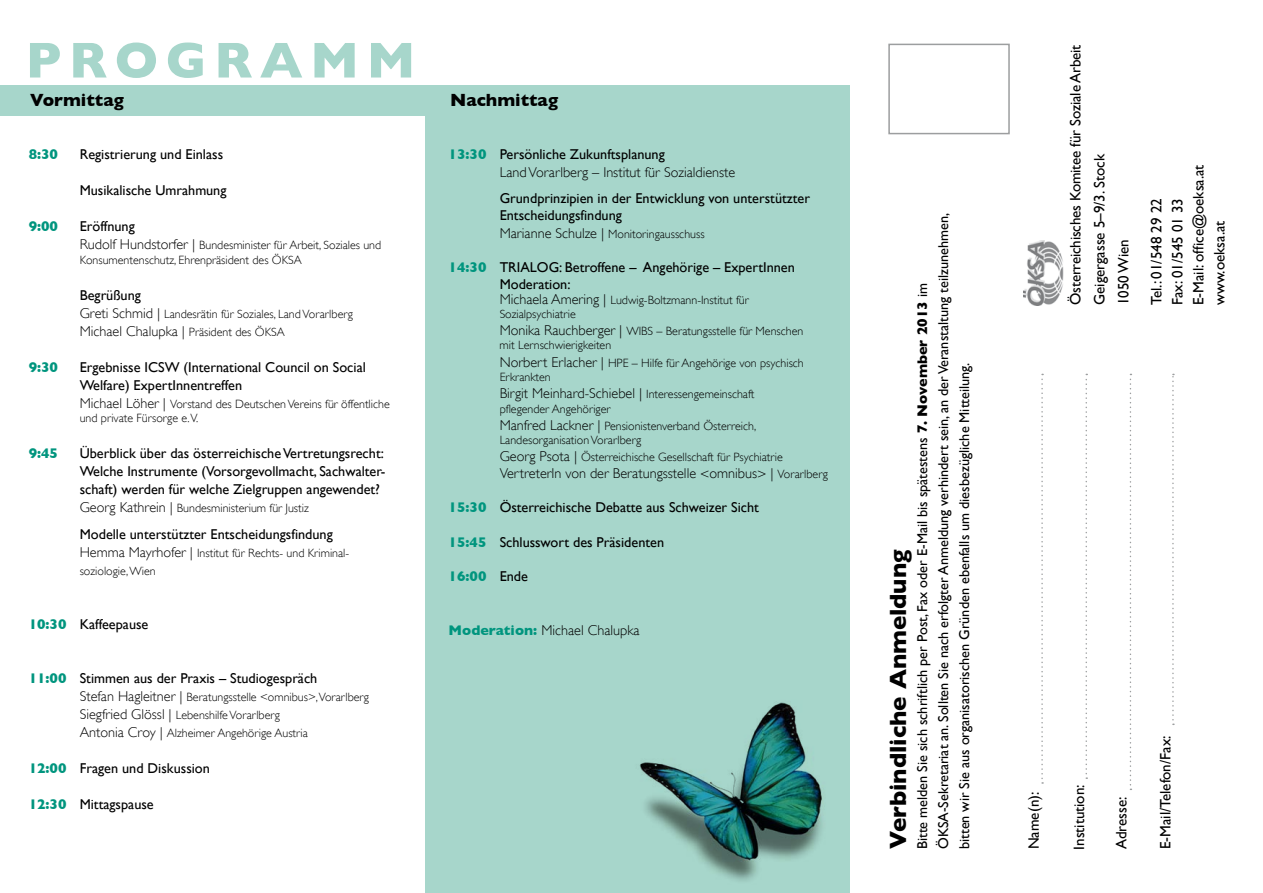
<style>
.page{position:relative;width:1263px;height:893px;background:#fff}
.page>*{position:absolute;margin:0;border:0;box-sizing:border-box;transform-origin:0 0}
.t1{font:700 51px "Gill Sans";color:#a7d6cb}
.t2{font:700 24px "Gill Sans";color:#000}
.t3{font:700 18px "Gill Sans";color:#000}
.t4{font:15px/21px "Gill Sans";color:#000}
.t5{font:14.25px/18px "Gill Sans";color:#000}
.t6{font:300 14.25px/18px "Gill Sans";color:#000}
.t7{font:700 14.25px "Gill Sans";color:#00957e}
.t8{font:300 12px/14.4px "Gill Sans";color:#000}
.s1{font-weight:700;color:#00957e}
.s2{font-size:14.25px}
.s3{font-size:12px}
.s4{font-weight:400}
.s5{font-weight:400;color:#000}
.s6{font-weight:700}
</style>
<div class="page">
<div style="left:425px;top:104px;width:425px;height:789px;background:#a7d6cb"></div>
<div style="left:0;top:85px;width:850px;height:30px;background:#a7d6cb"></div>
<div style="left:888px;top:44px;width:122px;height:90px;border:2px solid #9c9e9f"></div>
<svg style="left:1041px;top:374px;width:2px;height:410px"></svg>
<svg style="left:1085px;top:374px;width:2px;height:405px"></svg>
<svg style="left:1130px;top:374px;width:1px;height:416px"></svg>
<svg style="left:1172px;top:374px;width:2px;height:351px"></svg>
<img style="left:1024px;top:240px;width:40px;height:66px">
<img style="left:639px;top:702px;width:183px;height:179px">
<h1 class="t1" style="left:26px;top:30px;width:93px">Programm</h1>
<p class="t3" style="left:30px;top:90px;width:95px">Vormittag</p>
<p class="t5" style="left:29px;top:145px;width:196px"><span class="s1">8:30</span> Registrierung und Einlass</p>
<p class="t5" style="left:80px;top:181px;width:148px">Musikalische Umrahmung</p>
<p class="t5" style="left:29px;top:217px;width:108px"><span class="s1">9:00</span> E röffnung</p>
<p class="t8" style="left:80px;top:238px;width:303px"><span class="s2">Rudolf Hundstorfer |</span> Bundesminister für Arbeit, Soziales und<br>Konsumentenschutz, Ehrenpräsident des ÖKSA</p>
<p class="t5" style="left:80px;top:286px;width:63px">Begrüßung</p>
<p class="t8" style="left:80px;top:306px;width:275px"><span class="s2">Greti Schmid |</span> Landesrätin für Soziales, Land Vorarlberg</p>
<p class="t6" style="left:80px;top:322px;width:206px">Michael Chalupka | <span class="s3">Präsident des ÖKSA</span></p>
<p class="t7" style="left:29px;top:358px;width:31px">9:30</p>
<p class="t5" style="left:80px;top:358px;width:288px">Ergebnisse ICSW (International Council on Social<br>Welfare) ExpertInnentreffen</p>
<p class="t8" style="left:80px;top:396px;width:311px"><span class="s2">Michael Löher |</span> Vorstand des Deutschen Vereins für öffentliche und private Fürsorge e.V.</p>
<p class="t7" style="left:29px;top:445px;width:31px">9:45</p>
<p class="t5" style="left:80px;top:444px;width:306px;text-align:justify">Überblick über das österreichische Vertretungsrecht:<br>Welche Instrumente (Vorsorgevollmacht, Sachwalter&shy;schaft) werden für welche Zielgruppen angewendet?</p>
<p class="t8" style="left:80px;top:501px;width:231px"><span class="s2">Georg Kathrein |</span> Bundesministerium für Justiz</p>
<p class="t5" style="left:80px;top:525px;width:255px">Modelle unterstützter Entscheidungsfindung</p>
<p class="t8" style="left:80px;top:543px;width:271px;line-height:18px"><span class="s2">Hemma Mayrhofer |</span> Institut für Rechts- und Kriminal&shy;soziologie, Wien</p>
<p class="t5" style="left:29px;top:615px;width:121px"><span class="s1">10:30</span> Kaffeepause</p>
<p class="t5" style="left:29px;top:669px;width:290px"><span class="s1">11:00</span> Stimmen aus der Praxis – Studiogespräch</p>
<p class="t8" style="left:80px;top:687px;width:291px;line-height:18px"><span class="s2">Stefan Hagleitner |</span> Beratungsstelle &lt;omnibus&gt;,Vorarlberg<br><span class="s2">Siegfried Glössl |</span> Lebenshilfe Vorarlberg<br><span class="s2">Antonia Croy |</span> Alzheimer Angehörige Austria</p>
<p class="t5" style="left:29px;top:759px;width:183px"><span class="s1">12:00</span> Fragen und Diskussion</p>
<p class="t5" style="left:29px;top:795px;width:127px"><span class="s1">12:30</span> Mittagspause</p>
<p class="t3" style="left:450px;top:90px;width:110px">Nachmittag</p>
<p class="t6" style="left:500px;top:145px;width:237px;text-indent:-51px"><span class="s1">13:30</span> <span class="s4">Persönliche Zukunftsplanung<br></span>Land Vorarlberg – Institut für Sozialdienste</p>
<p class="t5" style="left:449px;top:189px;width:32px">G</p>
<p class="t5" style="left:500px;top:189px;width:312px;line-height:17.1px;text-indent:11px">rundprinzipien in der Entwicklung von unterstützter<br>Entscheidungsfindung</p>
<p class="t8" style="left:500px;top:227px;width:206px"><span class="s2">Marianne Schulze |</span> Monitoringausschuss</p>
<p class="t7" style="left:449px;top:259px;width:49px">14:30 <span class="s5">TR</span></p>
<p class="t5" style="left:500px;top:259px;width:297px;line-height:17.1px;text-indent:17px">IALOG: Betroffene – Angehörige – ExpertInnen<br>Moderation:</p>
<p class="t8" style="left:500px;top:292px;width:251px"><span class="s2">Michaela Amering |</span> Ludwig-Boltzmann-Institut für<br>Sozialpsychiatrie</p>
<p class="t8" style="left:500px;top:324px;width:305px"><span class="s2">Monika Rauchberger |</span> WIBS – Beratungsstelle für Menschen mit Lernschwierigkeiten</p>
<p class="t8" style="left:500px;top:355px;width:306px"><span class="s2">Norbert Erlacher |</span> HPE – Hilfe für Angehörige von psychisch<br>Erkrankten</p>
<p class="t6" style="left:500px;top:384px;width:256px">Birgit Meinhard-Schiebel | <span class="s3">Interessengemeinschaft</span></p>
<p class="t8" style="left:500px;top:400px;width:258px;line-height:17.1px">pflegender Angehöriger<br><span class="s2">Manfred Lackner |</span> Pensionistenverband Österreich,</p>
<p class="t8" style="left:500px;top:431px;width:285px;line-height:17.1px">Landesorganisation Vorarlberg<br><span class="s2">Georg Psota |</span> Österreichische Gesellschaft für Psychiatrie</p>
<p class="t6" style="left:500px;top:464px;width:330px">VertreterIn von der Beratungsstelle &lt;omnibus&gt; | <span class="s3">Vorarlberg</span></p>
<p class="t5" style="left:449px;top:498px;width:312px"><span class="s1">15:30</span> Österreichische Debatte aus Schweizer Sicht</p>
<p class="t5" style="left:449px;top:533px;width:217px"><span class="s1">15:45</span> Schlusswort des Präsidenten</p>
<p class="t7" style="left:449px;top:568px;width:81px">16:00 <span class="s5">Ende</span></p>
<p class="t6" style="left:449px;top:621px;width:192px"><span class="s1">Moderation:</span> Michael Chalupka</p>
<p class="t5" style="left:911px;top:849px;width:638px;line-height:21px;rotate:-90deg">Bitte melden Sie sich schriftlich per Post, Fax oder E-Mail bis spätestens <span class="s6">7. November 2013</span> im<br>ÖKSA-Sekretariat an. Sollten Sie nach erfolgter Anmeldung verhindert sein, an der Veranstaltung teilzunehmen, bitten wir Sie aus organisatorischen Gründen ebenfalls um diesbezügliche Mitteilung.</p>
<h2 class="t2" style="left:884px;top:849px;width:301px;rotate:-90deg">Verbindliche Anmeldung</h2>
<p class="t4" style="left:1063px;top:305px;width:262px;line-height:24px;rotate:-90deg">Österreichisches Komitee für Soziale Arbeit<br>Geigergasse 5–9/3. Stock<br>1050 Wien</p>
<p class="t4" style="left:1146px;top:305px;width:142px;rotate:-90deg">Tel.: 01/548 29 22<br>Fax: 01/545 01 33<br>E-Mail: office@oeksa.at www.oeksa.at</p>
<p class="t4" style="left:1023px;top:849px;width:59px;rotate:-90deg">Name(n):</p>
<p class="t4" style="left:1068px;top:850px;width:67px;rotate:-90deg">Institution:</p>
<p class="t4" style="left:1111px;top:849px;width:54px;rotate:-90deg">Adresse:</p>
<p class="t4" style="left:1155px;top:849px;width:115px;rotate:-90deg">E-Mail/Telefon/Fax:</p>
</div>
